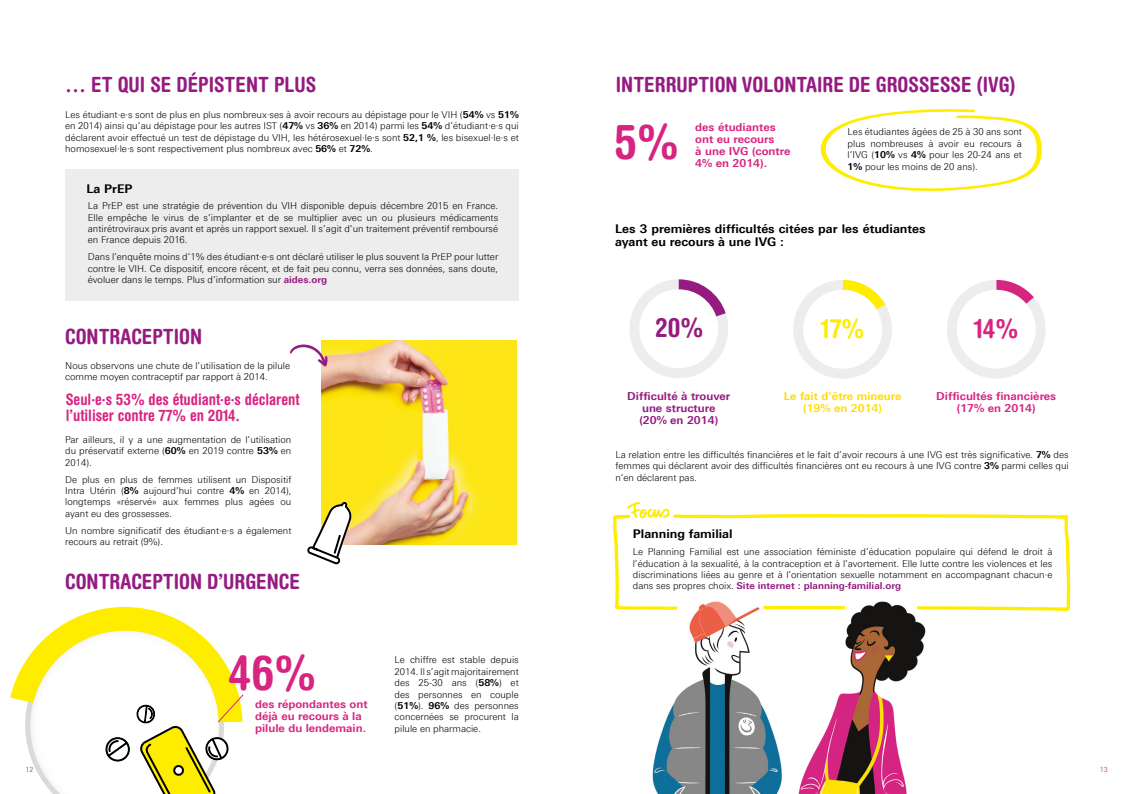
<style>
.page{position:relative;width:1134px;height:794px;background:#fff}
.page>*{position:absolute;margin:0;border:0;box-sizing:border-box;transform-origin:0 0}
.t1{font:700 condensed 48px "Helvetica Rounded LT Std";color:#d82481}
.t2{font:700 condensed 26.4px "Helvetica Rounded LT Std";color:#d82481}
.t3{font:700 condensed 26.4px "Helvetica Rounded LT Std";color:#951b81}
.t4{font:700 condensed 26.4px "Helvetica Rounded LT Std";color:#ffed00}
.t5{font:700 condensed 21px "Helvetica Rounded LT Std";color:#951b81}
.t6{font:700 condensed 15.8px/15.8px "Helvetica Rounded LT Std";color:#d82481}
.t7{font:700 12px/13px "Univers Next W01";color:#000}
.t8{font:700 11px/12px "Univers Next W01";color:#d82481}
.t9{font:700 11px/12px "Univers Next W01";color:#951b81;text-align:center}
.t10{font:700 11px/12px "Univers Next W01";color:#fd0;text-align:center}
.t11{font:300 9.5px/11.4px "Univers Next W01";color:#000;text-align:justify}
.t12{font:300 7px "Univers Next W01";color:#951b81}
.s1{font-weight:700}
.s2{font-weight:700;color:#951b81}
</style>
<div class="page">
<div style="left:65px;top:169px;width:454px;height:131px;background:#ededed"></div>
<img style="left:321px;top:340px;width:196px;height:204px">
<svg style="left:307px;top:501px;width:46px;height:64px"></svg>
<svg style="left:290px;top:344px;width:38px;height:23px"></svg>
<svg style="left:10px;top:607px;width:233px;height:187px"></svg>
<svg style="left:820px;top:109px;width:222px;height:82px"></svg>
<svg style="left:629px;top:279px;width:99px;height:99px"></svg>
<svg style="left:793px;top:280px;width:99px;height:99px"></svg>
<svg style="left:947px;top:280px;width:99px;height:98px"></svg>
<svg style="left:613px;top:502px;width:458px;height:292px"></svg>
<img style="left:786px;top:599px;width:155px;height:195px">
<h3 class="t5" style="left:65px;top:72px;width:253px">… ET QUI SE DÉPISTENT PLUS</h3>
<p class="t11" style="left:65px;top:109px;width:455px">Les étudiant·e·s sont de plus en plus nombreux·ses à avoir recours au dépistage pour le VIH (<span class="s1">54%</span> vs <span class="s1">51% </span>en 2014) ainsi qu’au dépistage pour les autres IST (<span class="s1">47%</span> vs <span class="s1">36%</span> en 2014) parmi les <span class="s1">54%</span> d’étudiant·e·s qui déclarent avoir effectué un test de dépistage du VIH, les hétérosexuel·le·s sont <span class="s1">52,1 %</span>, les bisexuel·le·s et homosexuel·le·s sont respectivement plus nombreux avec <span class="s1">56%</span> et <span class="s1">72%</span>.</p>
<p class="t7" style="left:86px;top:182px;width:48px">La PrEP</p>
<p class="t11" style="left:88px;top:200px;width:412px">La PrEP est une stratégie de prévention du VIH disponible depuis décembre 2015 en France.<br>Elle empêche le virus de s’implanter et de se multiplier avec un ou plusieurs médicaments antirétroviraux pris avant et après un rapport sexuel. Il s’agit d’un traitement préventif remboursé en France depuis 2016.</p>
<p class="t11" style="left:88px;top:251px;width:412px">Dans l’enquête moins d’1% des étudiant·e·s ont déclaré utiliser le plus souvent la PrEP pour lutter contre le VIH. Ce dispositif, encore récent, et de fait peu connu, verra ses données, sans doute, évoluer dans le temps. Plus d’information sur <span class="s2">aides.org</span></p>
<h3 class="t5" style="left:65px;top:323px;width:139px">CONTRACEPTION</h3>
<p class="t11" style="left:65px;top:359px;width:226px">Nous observons une chute de l’utilisation de la pilule comme moyen contraceptif par rapport à 2014.</p>
<h3 class="t6" style="left:66px;top:391px;width:235px">Seul·e·s 53% des étudiant·e·s déclarent l’utiliser contre 77% en 2014.</h3>
<p class="t11" style="left:65px;top:433px;width:228px">Par ailleurs, il y a une augmentation de l’utilisation du préservatif externe (<span class="s1">60%</span> en 2019 contre <span class="s1">53%</span> en 2014).</p>
<p class="t11" style="left:65px;top:473px;width:228px">De plus en plus de femmes utilisent un Dispositif Intra Utérin (<span class="s1">8%</span> aujourd’hui contre <span class="s1">4%</span> en 2014), longtemps «réservé» aux femmes plus agées ou ayant eu des grossesses.</p>
<p class="t11" style="left:65px;top:525px;width:228px">Un nombre significatif des étudiant·e·s a également recours au retrait (9%).</p>
<h3 class="t5" style="left:65px;top:568px;width:236px">CONTRACEPTION D’URGENCE</h3>
<h1 class="t1" style="left:228px;top:643px;width:89px">46%</h1>
<p class="t11" style="left:395px;top:654px;width:126px">Le chiffre est stable depuis 2014. Il s’agit majoritairement des 25-30 ans (<span class="s1">58%</span>) et des personnes en couple (<span class="s1">51%</span>). <span class="s1">96%</span> des personnes concernées se procurent la pilule en pharmacie.</p>
<p class="t8" style="left:255px;top:698px;width:114px">des répondantes ont déjà eu recours à la pilule du lendemain.</p>
<h3 class="t5" style="left:616px;top:72px;width:401px">INTERRUPTION VOLONTAIRE DE GROSSESSE (IVG)</h3>
<h1 class="t1" style="left:614px;top:112px;width:66px">5%</h1>
<p class="t8" style="left:695px;top:121px;width:97px">des étudiantes ont eu recours<br>à une IVG (contre<br>4% en 2014).</p>
<p class="t11" style="left:848px;top:126px;width:176px">Les étudiantes âgées de 25 à 30 ans sont plus nombreuses à avoir eu recours à l’IVG (<span class="s1">10%</span> vs <span class="s1">4%</span> pour les 20-24 ans et <span class="s1">1%</span> pour les moins de 20 ans).</p>
<p class="t7" style="left:615px;top:222px;width:312px">Les 3 premières difficultés citées par les étudiantes ayant eu recours à une IVG :</p>
<h2 class="t3" style="left:655px;top:311px;width:50px">20%</h2>
<h2 class="t4" style="left:821px;top:313px;width:45px">17%</h2>
<h2 class="t2" style="left:974px;top:312px;width:46px">14%</h2>
<p class="t9" style="left:627px;top:390px;width:104px">Difficulté à trouver une structure (20% en 2014)</p>
<p class="t10" style="left:784px;top:390px;width:119px">Le fait d’être mineure (19% en 2014)</p>
<p class="t8" style="left:936px;top:389px;width:121px;text-align:center">Difficultés financières (17% en 2014)</p>
<p class="t11" style="left:615px;top:449px;width:455px">La relation entre les difficultés financières et le fait d’avoir recours à une IVG est très significative. <span class="s1">7%</span> des femmes qui déclarent avoir des difficultés financières ont eu recours à une IVG contre <span class="s1">3%</span> parmi celles qui n’en déclarent pas.</p>
<p class="t7" style="left:633px;top:527px;width:101px">Planning familial</p>
<p class="t11" style="left:633px;top:546px;width:421px">Le Planning Familial est une association féministe d’éducation populaire qui défend le droit à l’éducation à la sexualité, à la contraception et à l’avortement. Elle lutte contre les violences et les discriminations liées au genre et à l’orientation sexuelle notamment en accompagnant chacun·e dans ses propres choix. <span class="s2">Site internet : planning-familial.org</span></p>
<p class="t12" style="left:26px;top:765px;width:9px">12</p>
<p class="t12" style="left:1100px;top:765px;width:9px">13</p>
</div>
